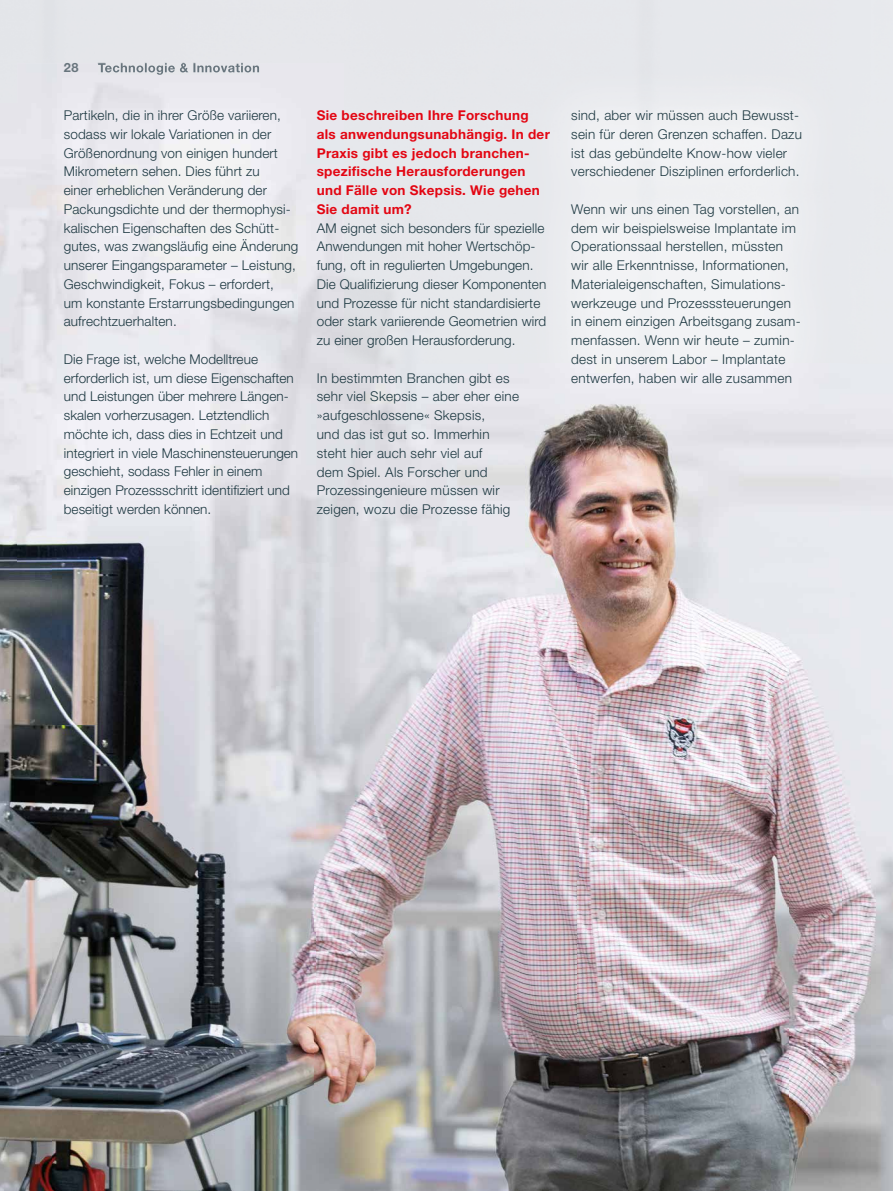
<style>
.page{position:relative;width:893px;height:1191px;background:#fff}
.page>*{position:absolute;margin:0;border:0;box-sizing:border-box;transform-origin:0 0}
.t1{font:300 13.5px/18.8px "Helvetica Neue";letter-spacing:.01em;color:#1d3841}
.t2{font:700 13.5px/18.8px "Helvetica Neue";letter-spacing:.02em;color:#e30613}
.t3{font:700 12.75px "Helvetica Neue";color:#68757d}
</style>
<div class="page">
<img style="left:0;top:364px;width:52px;height:827px">
<img style="left:841px;top:364px;width:52px;height:827px">
<img style="left:525px;top:431px;width:263px;height:191px">
<img style="left:788px;top:431px;width:53px;height:760px">
<img style="left:52px;top:562px;width:263px;height:629px">
<img style="left:315px;top:622px;width:473px;height:569px">
<img style="left:17px;top:63px;width:326px;height:499px">
<div style="left:525px;top:64px;width:322px;height:367px;background:#ededf1"></div>
<p class="t3" style="left:64px;top:60px;width:16px">28</p>
<p class="t1" style="left:64px;top:106px;width:236px">Partikeln, die in ihrer Größe variieren, sodass wir lokale Variationen in der Größenordnung von einigen hundert Mikrometern sehen. Dies führt zu<br>einer erheblichen Veränderung der Packungsdichte und der thermophysi&shy;kalischen Eigenschaften des Schütt&shy;gutes, was zwangsläufig eine Änderung unserer Eingangsparameter – Leistung, Geschwindigkeit, Fokus – erfordert,<br>um konstante Erstarrungsbedingungen aufrechtzuerhalten.</p>
<p class="t1" style="left:64px;top:349px;width:236px">Die Frage ist, welche Modelltreue erforderlich ist, um diese Eigenschaften und Leistungen über mehrere Längen&shy;skalen vorherzusagen. Letztendlich möchte ich, dass dies in Echtzeit und integriert in viele Maschinensteuerungen geschieht, sodass Fehler in einem einzigen Prozessschritt identifiziert und beseitigt werden können.</p>
<p class="t2" style="left:317px;top:106px;width:235px">Sie beschreiben ihre Forschung als anwendungsunabhängig. in der<br>Praxis gibt es jedoch branchen&shy;spezifische herausforderungen und Fälle von Skepsis. Wie gehen<br>Sie damit um?</p>
<p class="t1" style="left:317px;top:218px;width:231px">AM eignet sich besonders für spezielle Anwendungen mit hoher Wertschöp&shy;fung, oft in regulierten Umgebungen.<br>Die Qualifizierung dieser Komponenten und Prozesse für nicht standardisierte oder stark variierende Geometrien wird zu einer großen Herausforderung.</p>
<p class="t1" style="left:317px;top:368px;width:204px">In bestimmten Branchen gibt es sehr viel Skepsis – aber eher eine » aufgeschlossene« Skepsis,<br>und das ist gut so. Immerhin steht hier auch sehr viel auf<br>dem Spiel. Als Forscher und<br>Prozess ingenieure müssen wir zeigen, wozu die Prozesse fähig</p>
<p class="t1" style="left:571px;top:106px;width:232px">sind, aber wir müssen auch Bewusst&shy;sein für deren Grenzen schaffen. Dazu ist das gebündelte Know-how vieler verschiedener Disziplinen erforderlich.</p>
<p class="t1" style="left:571px;top:199px;width:231px">Wenn wir uns einen Tag vorstellen, an dem wir beispielsweise Implantate im Operationssaal herstellen, müssten wir alle Erkenntnisse, Informationen, Materialeigenschaften, Simulations&shy;werkzeuge und Prozesssteuerungen in einem einzigen Arbeitsgang zusam&shy;menfassen. Wenn wir heute – zumin&shy;dest in unserem Labor – Implantate entwerfen, haben wir alle zusammen</p>
</div>
